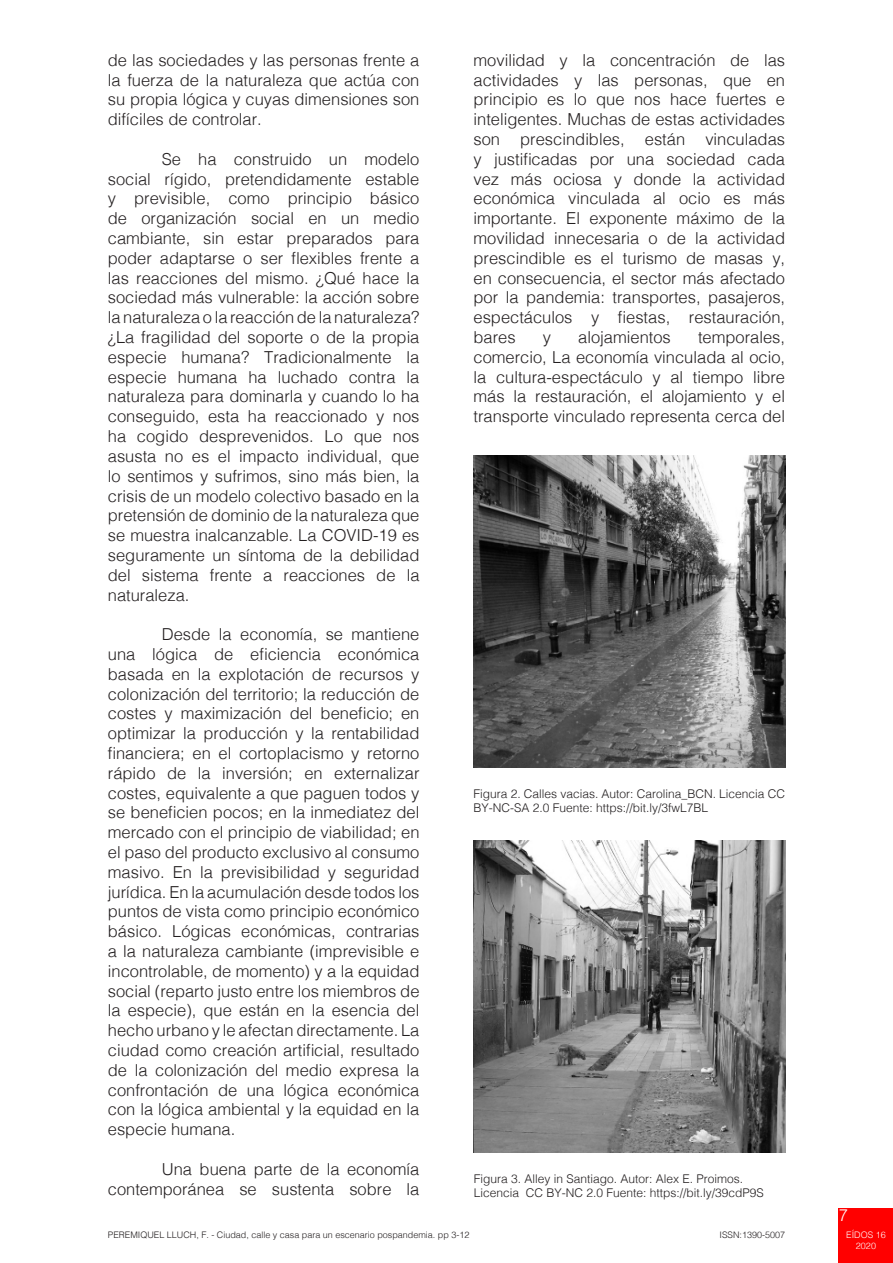
<style>
.page{position:relative;width:893px;height:1263px;background:#fff}
.page>*{position:absolute;margin:0;border:0;box-sizing:border-box;transform-origin:0 0}
.t1{font:300 16.5px/19.8px "Helvetica";color:#231f20;text-align:justify}
.t2{font:300 16.5px "Helvetica";color:#fff}
.t3{font:300 12px/14.4px "Helvetica";color:#231f20}
.t4{font:300 9px "Helvetica";color:#231f20}
.t5{font:300 9px/10.8px "Helvetica";color:#fff;text-align:center}
</style>
<div class="page">
<div style="left:839px;top:1209px;width:54px;height:54px;background:#f00"></div>
<img style="left:474px;top:456px;width:311px;height:312px">
<img style="left:474px;top:841px;width:312px;height:311px">
<p class="t1" style="left:108px;top:49px;width:313px">de las sociedades y las personas frente a la fuerza de la naturaleza que actúa con su propia lógica y cuyas dimensiones son difíciles de controlar.</p>
<p class="t1" style="left:108px;top:148px;width:313px;text-indent:54px">Se ha construido un modelo social rígido, pretendidamente estable y previsible, como principio básico de organización social en un medio cambiante, sin estar preparados para poder adaptarse o ser flexibles frente a las reacciones del mismo. ¿Qué hace la sociedad más vulnerable: la acción sobre la naturaleza o la reacción de la naturaleza? ¿La fragilidad del soporte o de la propia especie humana? Tradicionalmente la especie humana ha luchado contra la naturaleza para dominarla y cuando lo ha conseguido, esta ha reaccionado y nos ha cogido desprevenidos. Lo que nos asusta no es el impacto individual, que lo sentimos y sufrimos, sino más bien, la crisis de un modelo colectivo basado en la pretensión de dominio de la naturaleza que se muestra inalcanzable. La COVID-19 es seguramente un síntoma de la debilidad del sistema frente a reacciones de la naturaleza.</p>
<p class="t1" style="left:108px;top:623px;width:313px;text-indent:54px">Desde la economía, se mantiene una lógica de eficiencia económica basada en la explotación de recursos y colonización del territorio; la reducción de costes y maximización del beneficio; en optimizar la producción y la rentabilidad financiera; en el cortoplacismo y retorno rápido de la inversión; en externalizar costes, equivalente a que paguen todos y se beneficien pocos; en la inmediatez del mercado con el principio de viabilidad; en el paso del producto exclusivo al consumo masivo. En la previsibilidad y seguridad jurídica. En la acumulación desde todos los puntos de vista como principio económico básico. Lógicas económicas, contrarias a la naturaleza cambiante (imprevisible e incontrolable, de momento) y a la equidad social (reparto justo entre los miembros de la especie), que están en la esencia del hecho urbano y le afectan directamente. La ciudad como creación artificial, resultado de la colonización del medio expresa la confrontación de una lógica económica con la lógica ambiental y la equidad en la especie humana.</p>
<p class="t1" style="left:108px;top:1158px;width:313px;text-align:right">Una buena parte de la economía contemporánea se sustenta sobre la</p>
<p class="t1" style="left:473px;top:49px;width:313px">movilidad y la concentración de las actividades y las personas, que en principio es lo que nos hace fuertes e inteligentes. Muchas de estas actividades son prescindibles, están vinculadas y justificadas por una sociedad cada vez más ociosa y donde la actividad económica vinculada al ocio es más importante. El exponente máximo de la movilidad innecesaria o de la actividad prescindible es el turismo de masas y, en consecuencia, el sector más afectado por la pandemia: transportes, pasajeros, espectáculos y fiestas, restauración, bares</p>
<p class="t1" style="left:473px;top:326px;width:313px;text-indent:225px">temporales, comercio, La economía vinculada al ocio, la cultura-espectáculo y al tiempo libre más la restauración, el alojamiento y el transporte vinculado representa cerca del</p>
<p class="t1" style="left:543px;top:326px;width:10px">y</p>
<p class="t1" style="left:578px;top:326px;width:94px">alojamientos</p>
<p class="t3" style="left:473px;top:786px;width:313px">Figura 2. Calles vacias. Autor: Carolina_BCN. Licencia CC<br>BY-NC-SA 2.0 Fuente: https://bit.ly/3fwL7BL</p>
<p class="t3" style="left:474px;top:1171px;width:271px">Figura 3. Alley in Santiago. Autor: Alex E. Proimos.</p>
<p class="t3" style="left:474px;top:1185px;width:292px">Licencia CC BY-NC 2.0 Fuente: https://bit.ly/39cdP9S</p>
<p class="t4" style="left:108px;top:1227px;width:363px">PEREMIQUEL LLUCH, F. - Ciudad, calle y casa para un escenario pospandemia. pp 3-12</p>
<p class="t4" style="left:720px;top:1227px;width:67px">ISSN:1390-5007</p>
<p class="t2" style="left:839px;top:1201px;width:11px">7</p>
<p class="t5" style="left:846px;top:1229px;width:41px">EÍDOS 16<br>2020</p>
</div>
